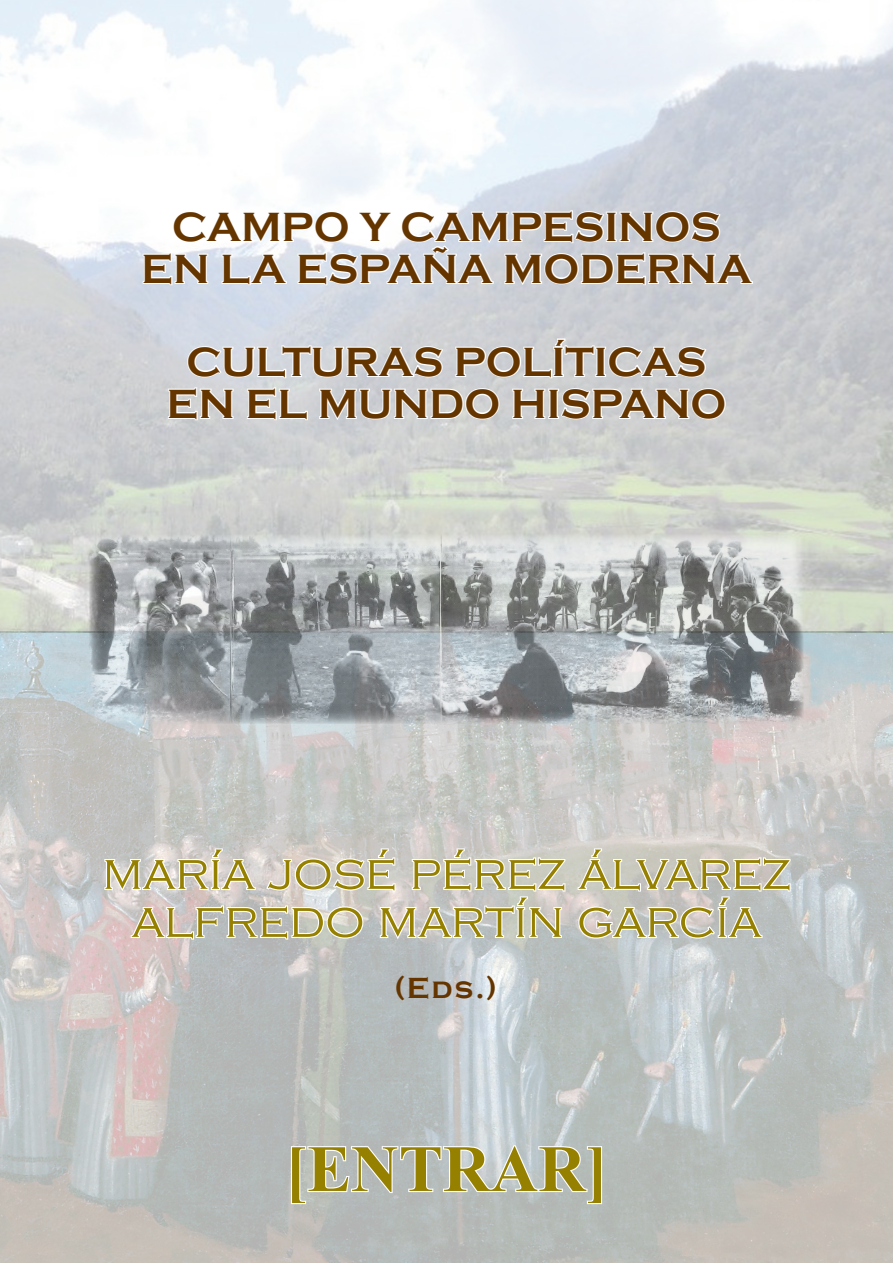
<style>
.page{position:relative;width:893px;height:1263px;background:#fff}
.page>*{position:absolute;margin:0;border:0;box-sizing:border-box;transform-origin:0 0}
.t1{font:700 66px "Times New Roman";color:#968000}
.t2{font:300 52.5px/48px "Copperplate Gothic";color:#968000;text-align:center}
.t3{font:700 42px/42px "Copperplate Gothic";color:#653500;text-align:center}
.t4{font:700 30px "Copperplate Gothic";color:#653500}
</style>
<div class="page">
<img style="left:0;top:633px;width:893px;height:630px">
<svg style="left:141px;top:209px;width:613px;height:78px"></svg>
<svg style="left:186px;top:344px;width:259px;height:35px"></svg>
<svg style="left:454px;top:329px;width:254px;height:50px"></svg>
<svg style="left:167px;top:386px;width:68px;height:35px"></svg>
<svg style="left:246px;top:386px;width:63px;height:35px"></svg>
<svg style="left:318px;top:387px;width:183px;height:35px"></svg>
<svg style="left:511px;top:387px;width:216px;height:33px"></svg>
<svg style="left:103px;top:841px;width:464px;height:101px"></svg>
<svg style="left:576px;top:841px;width:216px;height:99px"></svg>
<img style="left:90px;top:535px;width:713px;height:189px">
<svg style="left:290px;top:1143px;width:313px;height:62px"></svg>
<p class="t3" style="left:141px;top:206px;width:612px">CAMPO Y CAMPESINOS<br>EN LA ESPAÑA MODERNA</p>
<p class="t3" style="left:166px;top:341px;width:561px">CULTURAS POLÍTICAS<br>EN EL MUNDO HISPANO</p>
<p class="t2" style="left:102px;top:848px;width:690px">maría josé pérez álvarez alfredo martín garcía</p>
<p class="t4" style="left:395px;top:971px;width:104px">(Eds.)</p>
<h1 class="t1" style="left:285px;top:1123px;width:324px">[ENTRAR]</h1>
</div>
